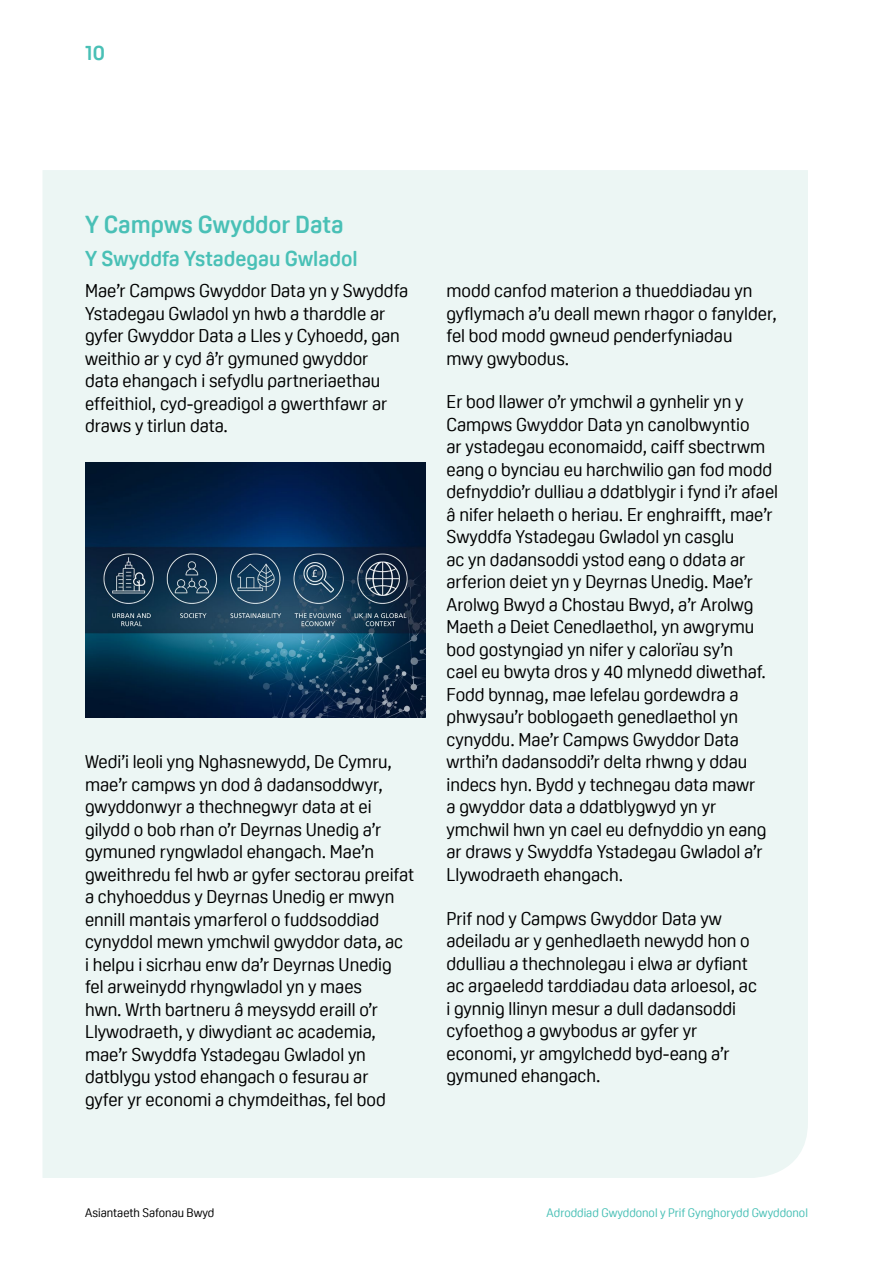
<style>
.page{position:relative;width:893px;height:1263px;background:#fff}
.page>*{position:absolute;margin:0;border:0;box-sizing:border-box;transform-origin:0 0}
.Head_1_5{font:700 24px "Oscine";color:#49c0b6}
.HEAD_2{font:700 21px "Oscine";color:#49c0b6}
.BODY_COPY{font:18px/22.5px "Oscine";color:#000}
.t1{font:12px "Oscine";color:#49c0b6}
.t2{font:12px "Oscine";color:#000}
</style>
<div class="page">
<div style="left:43px;top:170px;width:765px;height:1008px;background:#ecf6f4"></div>
<img style="left:85px;top:462px;width:340px;height:256px">
<p class="HEAD_2" style="left:85px;top:40px;width:21px">10</p>
<p class="Head_1_5" style="left:85px;top:211px;width:260px">Y Campws Gwyddor Data</p>
<p class="HEAD_2" style="left:85px;top:247px;width:274px">Y Swyddfa Ystadegau Gwladol</p>
<p class="BODY_COPY" style="left:85px;top:280px;width:325px">Mae’r Campws Gwyddor Data yn y Swyddfa Ystadegau Gwladol yn hwb a tharddle ar gyfer Gwyddor Data a Lles y Cyhoedd, gan weithio ar y cyd â’r gymuned gwyddor<br>data ehangach i sefydlu partneriaethau effeithiol, cyd-greadigol a gwerthfawr ar draws y tirlun data.</p>
<p class="BODY_COPY" style="left:85px;top:751px;width:331px">Wedi’i leoli yng Nghasnewydd, De Cymru, mae’r campws yn dod â dadansoddwyr, gwyddonwyr a thechnegwyr data at ei gilydd o bob rhan o’r Deyrnas Unedig a’r gymuned ryngwladol ehangach. Mae’n gweithredu fel hwb ar gyfer sectorau preifat a chyhoeddus y Deyrnas Unedig er mwyn ennill mantais ymarferol o fuddsoddiad cynyddol mewn ymchwil gwyddor data, ac<br>i helpu i sicrhau enw da’r Deyrnas Unedig fel arweinydd rhyngwladol yn y maes<br>hwn. Wrth bartneru â meysydd eraill o’r Llywodraeth, y diwydiant ac academia, mae’r Swyddfa Ystadegau Gwladol yn datblygu ystod ehangach o fesurau ar<br>gyfer yr economi a chymdeithas, fel bod</p>
<p class="BODY_COPY" style="left:446px;top:280px;width:332px">modd canfod materion a thueddiadau yn gyflymach a’u deall mewn rhagor o fanylder, fel bod modd gwneud penderfyniadau<br>mwy gwybodus.</p>
<p class="BODY_COPY" style="left:446px;top:391px;width:333px">Er bod llawer o’r ymchwil a gynhelir yn y Campws Gwyddor Data yn canolbwyntio<br>ar ystadegau economaidd, caiff sbectrwm eang o bynciau eu harchwilio gan fod modd defnyddio’r dulliau a ddatblygir i fynd i’r afael â nifer helaeth o heriau. Er enghraifft, mae’r Swyddfa Ystadegau Gwladol yn casglu<br>ac yn dadansoddi ystod eang o ddata ar arferion deiet yn y Deyrnas Unedig. Mae’r Arolwg Bwyd a Chostau Bwyd, a’r Arolwg Maeth a Deiet Cenedlaethol, yn awgrymu bod gostyngiad yn nifer y calorïau sy’n<br>cael eu bwyta dros y 40 mlynedd diwethaf.<br>Fodd bynnag, mae lefelau gordewdra a phwysau’r boblogaeth genedlaethol yn cynyddu. Mae’r Campws Gwyddor Data wrthi’n dadansoddi’r delta rhwng y ddau indecs hyn. Bydd y technegau data mawr<br>a gwyddor data a ddatblygwyd yn yr ymchwil hwn yn cael eu defnyddio yn eang ar draws y Swyddfa Ystadegau Gwladol a’r Llywodraeth ehangach.</p>
<p class="BODY_COPY" style="left:446px;top:907px;width:312px">Prif nod y Campws Gwyddor Data yw adeiladu ar y genhedlaeth newydd hon o ddulliau a thechnolegau i elwa ar dyfiant ac argaeledd tarddiadau data arloesol, ac i gynnig llinyn mesur a dull dadansoddi cyfoethog a gwybodus ar gyfer yr economi, yr amgylchedd byd-eang a’r gymuned ehangach.</p>
<p class="t2" style="left:85px;top:1206px;width:131px">Asiantaeth Safonau Bwyd</p>
<p class="t1" style="left:547px;top:1206px;width:263px">Adroddiad Gwyddonol y Prif Gynghorydd Gwyddonol</p>
</div>
